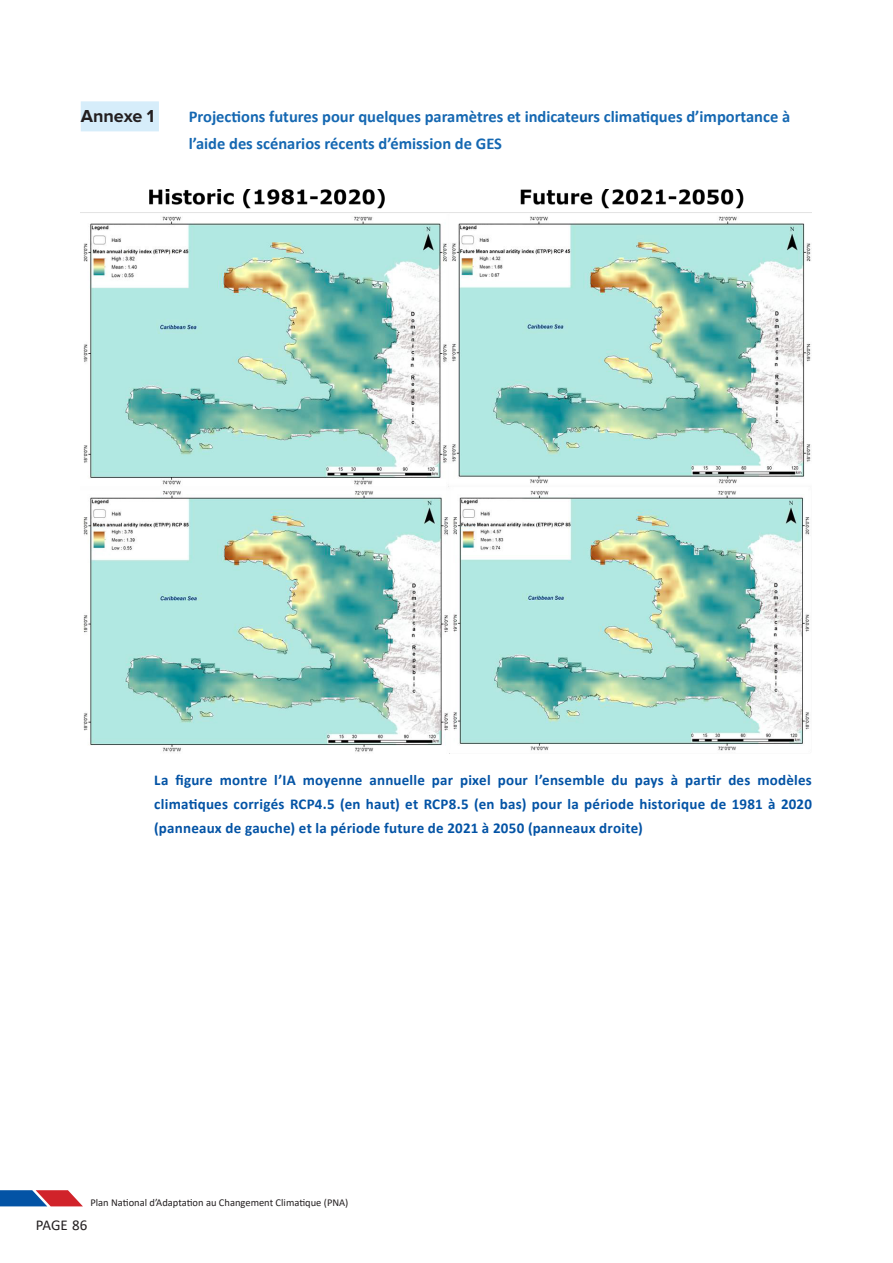
<style>
.page{position:relative;width:893px;height:1263px;background:#fff}
.page>*{position:absolute;margin:0;border:0;box-sizing:border-box;transform-origin:0 0}
.Annexes{font:700 18px "Proxima Nova";color:#231f20}
.Annexes-2{font:700 16.5px/27px "Calibri";color:#1568b2}
.Figures{font:700 15px/24px "Calibri";letter-spacing:.015em;color:#0353a5;text-align:justify}
.t1{font:15px "Calibri";letter-spacing:-.005em;color:#231f20}
.t2{font:10.5px "Calibri";color:#231f20}
</style>
<div class="page">
<svg style="left:0;top:1190px;width:83px;height:16px"></svg>
<div style="left:81px;top:101px;width:78px;height:30px;background:#d6edfa"></div>
<img style="left:81px;top:190px;width:731px;height:564px">
<p class="Annexes" style="left:81px;top:106px;width:75px">Annexe 1</p>
<p class="Annexes-2" style="left:189px;top:103px;width:603px">Projections futures pour quelques paramètres et indicateurs climatiques d’importance à l’aide des scénarios récents d’émission de GES</p>
<p class="Figures" style="left:154px;top:767px;width:659px">La figure montre l’IA moyenne annuelle par pixel pour l’ensemble du pays à partir des modèles climatiques corrigés RCP4.5 (en haut) et RCP8.5 (en bas) pour la période historique de 1981 à 2020 (panneaux de gauche) et la période future de 2021 à 2050 (panneaux droite)</p>
<p class="t2" style="left:90px;top:1195px;width:260px">Plan National d’Adaptation au Changement Climatique (PNA)</p>
<p class="t1" style="left:36px;top:1214px;width:53px">PAGE 86</p>
</div>
